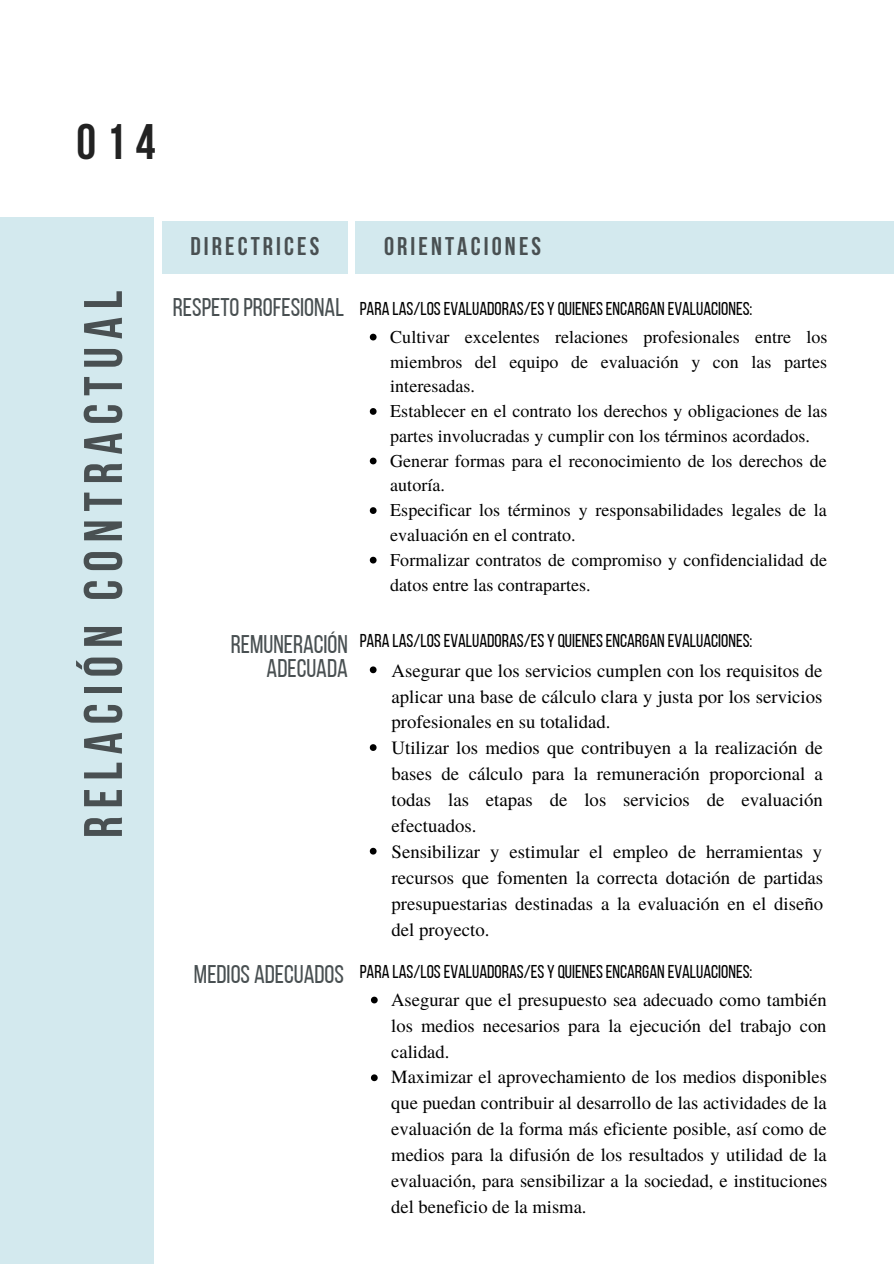
<style>
.page{position:relative;width:894px;height:1264px;background:#fff}
.page>*{position:absolute;margin:0;border:0;box-sizing:border-box;transform-origin:0 0}
.t1{font:700 54px "Bebas Neue";letter-spacing:.145em;color:#495052}
.t2{font:700 49.65px "Bebas Neue";color:#222}
.t3{font:25.5px "Bebas Neue";color:#495052}
.t4{font:700 25.5px "Bebas Neue";letter-spacing:.12em;color:#495052}
.t5{font:18.75px/26px "Te X Gyre Termes";color:#000;text-align:justify}
.t6{font:18.6px/26px "Te X Gyre Termes";color:#000;text-align:justify}
.t7{font:18.6px "Bebas Neue";color:#000}
.t8{font:18px/24.8px "Te X Gyre Termes";color:#000}
</style>
<div class="page">
<div style="left:0;top:217px;width:154px;height:1046px;background:#d3e9ee"></div>
<div style="left:162px;top:221px;width:185px;height:53px;background:#d3e9ee"></div>
<div style="left:355px;top:221px;width:538px;height:53px;background:#d3e9ee"></div>
<svg style="left:369px;top:334px;width:7px;height:6px"></svg>
<svg style="left:369px;top:408px;width:7px;height:7px"></svg>
<svg style="left:369px;top:457px;width:7px;height:7px"></svg>
<svg style="left:369px;top:507px;width:7px;height:7px"></svg>
<svg style="left:369px;top:556px;width:7px;height:7px"></svg>
<svg style="left:369px;top:666px;width:7px;height:7px"></svg>
<svg style="left:369px;top:744px;width:7px;height:7px"></svg>
<svg style="left:369px;top:847px;width:7px;height:7px"></svg>
<svg style="left:371px;top:996px;width:6px;height:7px"></svg>
<svg style="left:371px;top:1074px;width:6px;height:7px"></svg>
<p class="t2" style="left:77px;top:122px;width:80px">014</p>
<p class="t1" style="left:81px;top:838px;width:548px;rotate:-90deg">RELACIÓN CONTRACTUAL</p>
<p class="t4" style="left:190px;top:236px;width:130px">DIRECTRICES</p>
<p class="t4" style="left:384px;top:236px;width:158px">ORIENTACIONES</p>
<p class="t3" style="left:173px;top:297px;width:172px">RESPETOPROFESIONAL</p>
<p class="t7" style="left:359px;top:300px;width:394px">PARA LAS/LOSEVALUADORAS/ES Y QUIENESENCARGAN EVALUACIONES:</p>
<p class="t8" style="left:390px;top:323px;width:438px;text-align:justify">Cultivar excelentes relaciones profesionales entre los miembros del equipo de evaluación y con las partes interesadas.</p>
<p class="t8" style="left:390px;top:398px;width:438px">Establecer en el contrato los derechos y obligaciones de las partes involucradas y cumplir con los términos acordados.</p>
<p class="t8" style="left:390px;top:447px;width:438px">Generar formas para el reconocimiento de los derechos de autoría.</p>
<p class="t8" style="left:390px;top:497px;width:438px">Especificar los términos y responsabilidades legales de la evaluación en el contrato.</p>
<p class="t8" style="left:390px;top:546px;width:438px">Formalizar contratos de compromiso y confidencialidad de datos entre las contrapartes.</p>
<p class="t3" style="left:231px;top:634px;width:118px">REMUNERACIÓN</p>
<p class="t3" style="left:266px;top:657px;width:83px">ADECUADA</p>
<p class="t3" style="left:194px;top:964px;width:151px">MEDIOS ADECUADOS</p>
<p class="t7" style="left:359px;top:633px;width:394px">PARA LAS/LOSEVALUADORAS/ES Y QUIENESENCARGAN EVALUACIONES:</p>
<p class="t5" style="left:391px;top:656px;width:432px">Asegurar que los servicios cumplen con los requisitos de aplicar una base de cálculo clara y justa por los servicios profesionales en su totalidad.</p>
<p class="t5" style="left:391px;top:734px;width:433px">Utilizar los medios que contribuyen a la realización de bases de cálculo para la remuneración proporcional a todas las etapas de los servicios de evaluación efectuados.</p>
<p class="t5" style="left:391px;top:837px;width:433px">Sensibilizar y estimular el empleo de herramientas y recursos que fomenten la correcta dotación de partidas presupuestarias destinadas a la evaluación en el diseño del proyecto.</p>
<p class="t7" style="left:359px;top:963px;width:394px">PARA LAS/LOSEVALUADORAS/ES Y QUIENESENCARGAN EVALUACIONES:</p>
<p class="t6" style="left:391px;top:985px;width:437px">Asegurar que el presupuesto sea adecuado como también los medios necesarios para la ejecución del trabajo con calidad.</p>
<p class="t6" style="left:391px;top:1063px;width:437px">Maximizar el aprovechamiento de los medios disponibles que puedan contribuir al desarrollo de las actividades de la evaluación de la forma más eficiente posible, así como de medios para la difusión de los resultados y utilidad de la evaluación, para sensibilizar a la sociedad, e instituciones del beneficio de la misma.</p>
</div>
